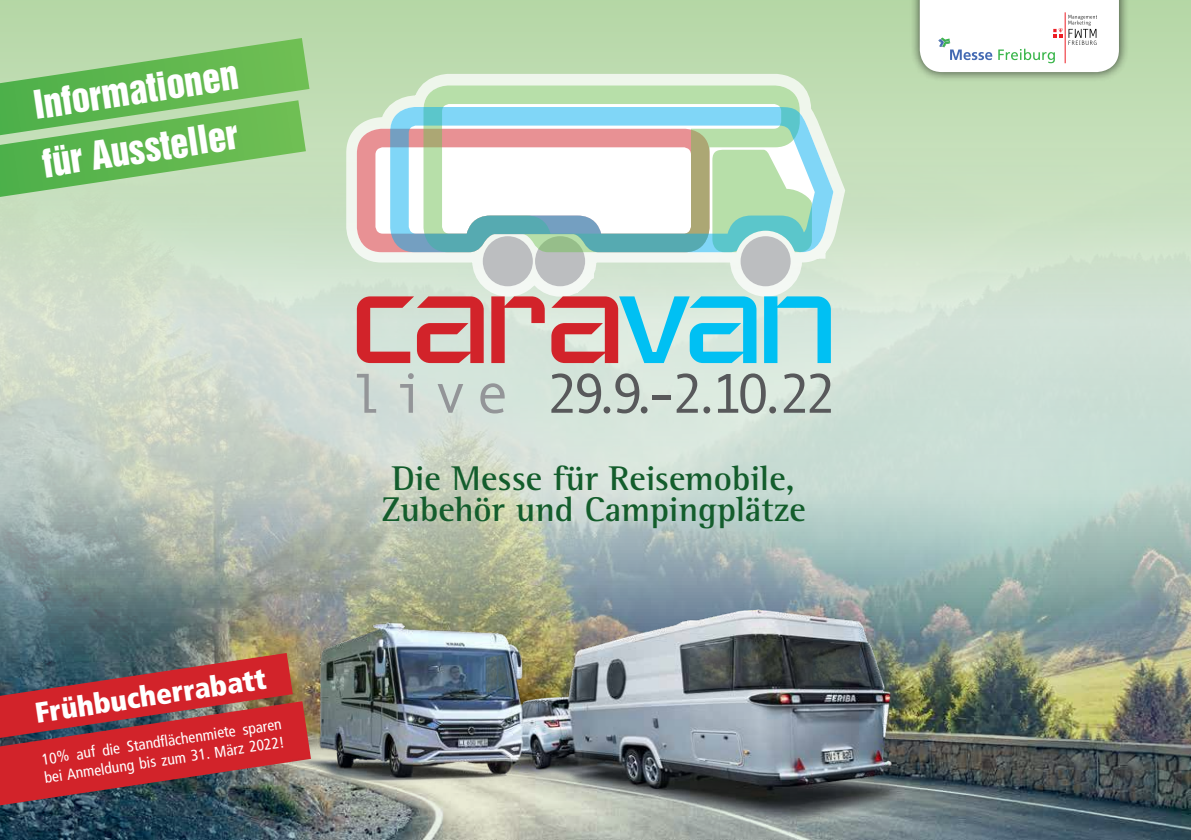
<style>
.page{position:relative;width:1191px;height:840px;background:#fff}
.page>*{position:absolute;margin:0;border:0;box-sizing:border-box;transform-origin:0 0}
.t1{font:36px/59.2px "Helvetica Inserat LT Std";color:#fff}
.t2{font:700 35.2px/31.2px "Rotis Semi Serif Std";color:#135d2c;text-align:center}
.t3{font:900 condensed 28.6px "Frutiger LT Std";color:#fff}
.t4{font:condensed 15.6px/18.6px "Frutiger LT Std";color:#fff}
</style>
<div class="page">
<div style="left:0;top:0;width:1191px;height:318px;background:#b8d9aa"></div>
<img style="left:0;top:87px;width:1191px;height:752px">
<div style="left:909px;top:0;width:220px;height:82px;background:#000;opacity:.6"></div>
<svg style="left:919px;top:0;width:200px;height:72px;background:#f3f5f4"></svg>
<svg style="left:0;top:652px;width:292px;height:152px;background:#a2363c"></svg>
<svg style="left:0;top:38px;width:309px;height:159px"></svg>
<img style="left:292px;top:582px;width:737px;height:257px">
<svg style="left:344px;top:73px;width:502px;height:225px"></svg>
<svg style="left:357px;top:85px;width:476px;height:201px;background:#dbead9"></svg>
<svg style="left:357px;top:129px;width:33px;height:123px;background:#efb8b9"></svg>
<div style="left:483px;top:236px;width:50px;height:50px;background:#bcbec0;border-radius:50%"></div>
<div style="left:535px;top:236px;width:50px;height:50px;background:#bcbec0;border-radius:50%"></div>
<svg style="left:423px;top:85px;width:376px;height:22px"></svg>
<div style="left:740px;top:236px;width:50px;height:50px;background:#bcbec0;border-radius:50%"></div>
<svg style="left:390px;top:107px;width:443px;height:145px"></svg>
<svg style="left:357px;top:296px;width:127px;height:67px;background:#d2817f"></svg>
<svg style="left:491px;top:296px;width:54px;height:67px;background:#d49692"></svg>
<svg style="left:551px;top:296px;width:205px;height:67px;background:#94b6c2"></svg>
<svg style="left:764px;top:296px;width:67px;height:67px;background:#70d4e7"></svg>
<svg style="left:357px;top:373px;width:147px;height:40px;background:#c9d4cf"></svg>
<hr style="left:652px;top:395px;width:18px;height:4px;background:#58595b">
<svg style="left:718px;top:373px;width:58px;height:40px;background:#b3beb7"></svg>
<svg style="left:676px;top:373px;width:34px;height:40px"></svg>
<svg style="left:551px;top:373px;width:96px;height:40px;background:#b0bbb4"></svg>
<svg style="left:783px;top:373px;width:48px;height:39px;background:#b1bcb5"></svg>
<h1 class="t1" style="left:29px;top:77px;width:208px;rotate:-9deg">Informationen für Aussteller</h1>
<h3 class="t3" style="left:33px;top:694px;width:234px;rotate:-8deg">Frühbucherrabatt</h3>
<p class="t4" style="left:41px;top:750px;width:244px;rotate:-9deg">10% auf die Standfl ächenmiete sparen bei Anmeldung bis zum 31. März 2022!</p>
<h2 class="t2" style="left:381px;top:462px;width:426px">Die Messe für Reisemobile,<br>Zubehör und Campingplätze</h2>
</div>
